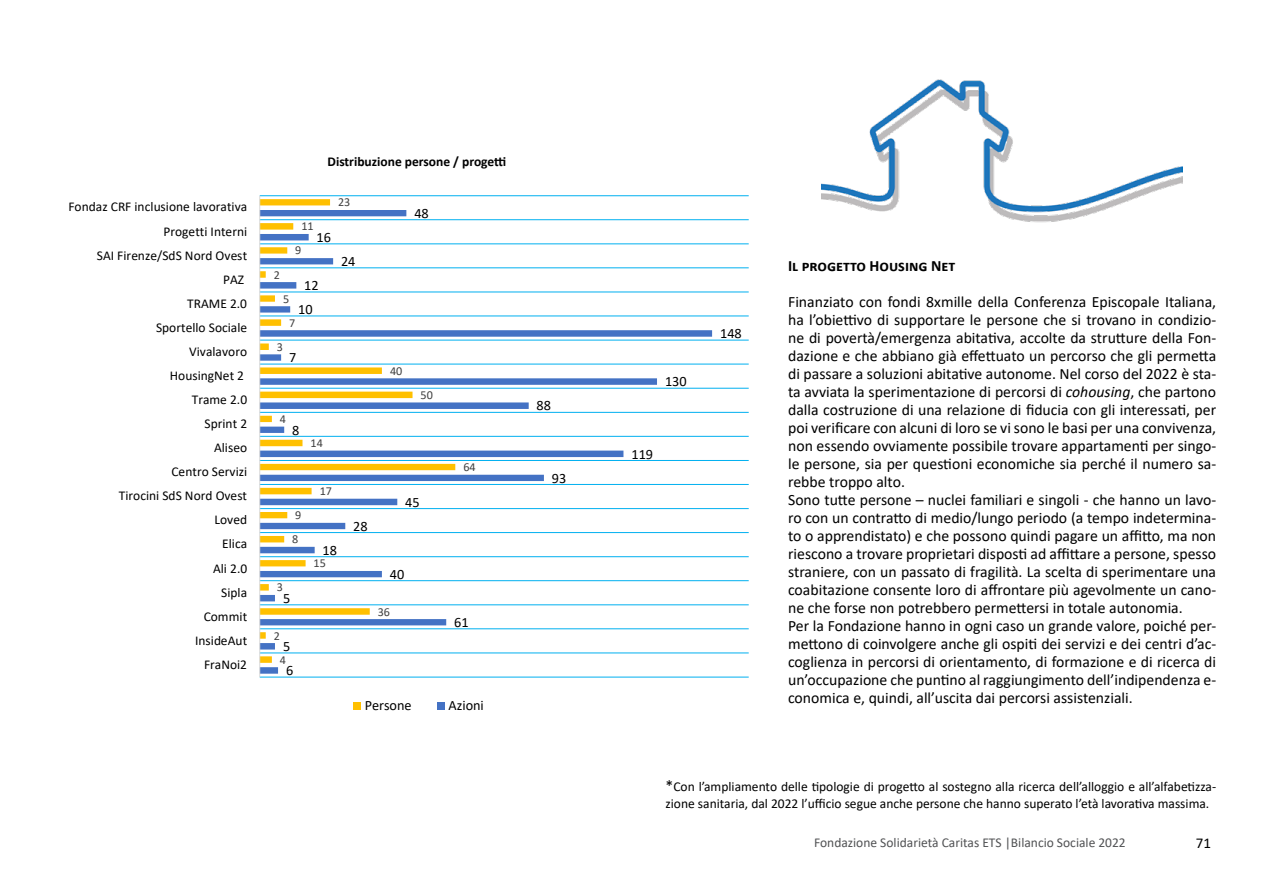
<style>
.page{position:relative;width:1263px;height:893px;background:#fff}
.page>*{position:absolute;margin:0;border:0;box-sizing:border-box;transform-origin:0 0}
.t1{font:15.75px/18px "Calibri";color:#000}
.t2{font:700 15.75px "Calibri";color:#000}
.t3{font:15px "Calibri";color:#000}
.t4{font:14.25px "Calibri";letter-spacing:.005em;color:#000}
.t5{font:13.5px/16.5px "Calibri";color:#000}
.t6{font:13.5px "Calibri";color:#515254}
.t7{font:700 13.5px "Calibri";color:#000}
.t8{font:12.15px "Calibri";color:#404040}
.s1{font-style:italic}
.s2{font-size:15.75px}
</style>
<div class="page">
<hr style="left:260px;top:677px;width:489px;height:1px;background:#00b0f0">
<hr style="left:260px;top:652px;width:489px;height:1px;background:#00b0f0">
<hr style="left:260px;top:628px;width:489px;height:1px;background:#00b0f0">
<hr style="left:260px;top:604px;width:489px;height:1px;background:#00b0f0">
<hr style="left:260px;top:580px;width:489px;height:1px;background:#00b0f0">
<hr style="left:260px;top:556px;width:489px;height:1px;background:#00b0f0">
<hr style="left:260px;top:532px;width:489px;height:1px;background:#00b0f0">
<hr style="left:260px;top:508px;width:489px;height:1px;background:#00b0f0">
<hr style="left:260px;top:484px;width:489px;height:1px;background:#00b0f0">
<hr style="left:260px;top:460px;width:489px;height:1px;background:#00b0f0">
<hr style="left:260px;top:436px;width:489px;height:1px;background:#00b0f0">
<hr style="left:260px;top:412px;width:489px;height:1px;background:#00b0f0">
<hr style="left:260px;top:388px;width:489px;height:1px;background:#00b0f0">
<hr style="left:260px;top:364px;width:489px;height:1px;background:#00b0f0">
<hr style="left:260px;top:340px;width:489px;height:1px;background:#00b0f0">
<hr style="left:260px;top:315px;width:489px;height:1px;background:#00b0f0">
<hr style="left:260px;top:291px;width:489px;height:1px;background:#00b0f0">
<hr style="left:260px;top:267px;width:489px;height:1px;background:#00b0f0">
<hr style="left:260px;top:243px;width:489px;height:1px;background:#00b0f0">
<hr style="left:260px;top:219px;width:489px;height:1px;background:#00b0f0">
<hr style="left:260px;top:195px;width:489px;height:1px;background:#00b0f0">
<svg style="left:260px;top:219px;width:452px;height:455px"></svg>
<svg style="left:260px;top:199px;width:195px;height:464px"></svg>
<hr style="left:259px;top:196px;width:1px;height:481px;background:#d9d9d9">
<div style="left:354px;top:702px;width:7px;height:8px;background:#ffc000"></div>
<div style="left:437px;top:702px;width:8px;height:8px;background:#4472c4"></div>
<img style="left:822px;top:79px;width:360px;height:144px">
<p class="t7" style="left:327px;top:152px;width:180px">Distribuzione persone / progetti</p>
<p class="t5" style="left:68px;top:198px;width:180px">Fondaz CRF inclusione lavorativa</p>
<p class="t8" style="left:338px;top:194px;width:14px">23</p>
<p class="t4" style="left:414px;top:203px;width:16px">48</p>
<p class="t5" style="left:163px;top:222px;width:85px">Progetti Interni</p>
<p class="t8" style="left:301px;top:218px;width:14px">11</p>
<p class="t4" style="left:317px;top:227px;width:16px">16</p>
<p class="t5" style="left:97px;top:247px;width:152px">SAI Firenze/SdS Nord Ovest</p>
<p class="t5" style="left:223px;top:271px;width:23px">PAZ</p>
<p class="t8" style="left:274px;top:266px;width:8px">2</p>
<p class="t8" style="left:295px;top:242px;width:8px">9</p>
<p class="t4" style="left:304px;top:275px;width:16px">12</p>
<p class="t4" style="left:341px;top:251px;width:16px">24</p>
<p class="t2" style="left:788px;top:255px;width:169px">Il progetto Housing Net</p>
<p class="t5" style="left:187px;top:295px;width:61px">TRAME 2.0</p>
<p class="t8" style="left:283px;top:290px;width:8px">5</p>
<p class="t4" style="left:298px;top:300px;width:16px">10</p>
<p class="t5" style="left:156px;top:319px;width:93px">Sportello Sociale</p>
<p class="t8" style="left:289px;top:314px;width:8px">7</p>
<p class="t5" style="left:189px;top:343px;width:59px">Vivalavoro</p>
<p class="t8" style="left:277px;top:338px;width:8px">3</p>
<p class="t4" style="left:289px;top:348px;width:9px">7</p>
<p class="t5" style="left:170px;top:367px;width:76px">HousingNet 2</p>
<p class="t8" style="left:390px;top:362px;width:14px">40</p>
<p class="t5" style="left:192px;top:391px;width:57px">Trame 2.0</p>
<p class="t8" style="left:421px;top:386px;width:14px">50</p>
<p class="t4" style="left:537px;top:396px;width:16px">88</p>
<p class="t5" style="left:205px;top:415px;width:44px">Sprint 2</p>
<p class="t8" style="left:280px;top:410px;width:8px">4</p>
<p class="t4" style="left:292px;top:420px;width:9px">8</p>
<p class="t5" style="left:214px;top:439px;width:35px">Aliseo</p>
<p class="t8" style="left:310px;top:435px;width:14px">14</p>
<p class="t5" style="left:172px;top:463px;width:77px">Centro Servizi</p>
<p class="t8" style="left:463px;top:459px;width:14px">64</p>
<p class="t4" style="left:552px;top:468px;width:16px">93</p>
<p class="t5" style="left:119px;top:487px;width:130px">Tirocini SdS Nord Ovest</p>
<p class="t8" style="left:320px;top:483px;width:14px">17</p>
<p class="t4" style="left:405px;top:492px;width:16px">45</p>
<p class="t5" style="left:214px;top:511px;width:34px">Loved</p>
<p class="t8" style="left:295px;top:507px;width:8px">9</p>
<p class="t4" style="left:353px;top:516px;width:16px">28</p>
<p class="t5" style="left:222px;top:535px;width:26px">Elica</p>
<p class="t8" style="left:292px;top:531px;width:8px">8</p>
<p class="t4" style="left:323px;top:540px;width:16px">18</p>
<p class="t5" style="left:213px;top:559px;width:36px">Ali 2.0</p>
<p class="t8" style="left:314px;top:555px;width:14px">15</p>
<p class="t4" style="left:390px;top:564px;width:16px">40</p>
<p class="t5" style="left:221px;top:583px;width:27px">Sipla</p>
<p class="t8" style="left:277px;top:579px;width:8px">3</p>
<p class="t4" style="left:283px;top:588px;width:9px">5</p>
<p class="t5" style="left:204px;top:608px;width:45px">Commit</p>
<p class="t8" style="left:378px;top:603px;width:14px">36</p>
<p class="t4" style="left:454px;top:612px;width:16px">61</p>
<p class="t5" style="left:195px;top:632px;width:54px">InsideAut</p>
<p class="t8" style="left:274px;top:627px;width:8px">2</p>
<p class="t4" style="left:283px;top:636px;width:9px">5</p>
<p class="t5" style="left:204px;top:656px;width:45px">FraNoi2</p>
<p class="t8" style="left:280px;top:651px;width:8px">4</p>
<p class="t4" style="left:286px;top:661px;width:9px">6</p>
<p class="t4" style="left:365px;top:695px;width:48px">Persone</p>
<p class="t4" style="left:449px;top:695px;width:37px">Azioni</p>
<p class="t4" style="left:665px;top:372px;width:23px">130</p>
<p class="t4" style="left:631px;top:444px;width:23px">119</p>
<p class="t4" style="left:720px;top:324px;width:23px">148</p>
<p class="t1" style="left:788px;top:292px;width:430px">Finanziato con fondi 8xmille della Conferenza Episcopale Italiana, ha l’obiettivo di supportare le persone che si trovano in condizio&shy;ne di povertà/emergenza abitativa, accolte da strutture della Fon&shy;dazione e che abbiano già effettuato un percorso che gli permetta di passare a soluzioni abitative autonome. Nel corso del 2022 è sta&shy;ta avviata la sperimentazione di percorsi di <span class="s1">cohousing</span>, che partono dalla costruzione di una relazione di fiducia con gli interessati, per poi verificare con alcuni di loro se vi sono le basi per una convivenza, non essendo ovviamente possibile trovare appartamenti per singo&shy;le persone, sia per questioni economiche sia perché il numero sa&shy;rebbe troppo alto.<br>Sono tutte persone – nuclei familiari e singoli - che hanno un lavo&shy;ro con un contratto di medio/lungo periodo (a tempo indetermina&shy;to o apprendistato) e che possono quindi pagare un affitto, ma non riescono a trovare proprietari disposti ad affittare a persone, spesso straniere, con un passato di fragilità. La scelta di sperimentare una coabitazione consente loro di affrontare più agevolmente un cano&shy;ne che forse non potrebbero permettersi in totale autonomia.<br>Per la Fondazione hanno in ogni caso un grande valore, poiché per&shy;mettono di coinvolgere anche gli ospiti dei servizi e dei centri d’ac&shy;coglienza in percorsi di orientamento, di formazione e di ricerca di un’occupazione che puntino al raggiungimento dell’indipendenza e&shy;conomica e, quindi, all’uscita dai percorsi assistenziali.</p>
<p class="t5" style="left:665px;top:778px;width:552px"><span class="s2">*</span>Con l’ampliamento delle tipologie di progetto al sostegno alla ricerca dell’alloggio e all’alfabetizza&shy;zione sanitaria, dal 2022 l’ufficio segue anche persone che hanno superato l’età lavorativa massima.</p>
<p class="t6" style="left:814px;top:833px;width:313px">Fondazione Solidarietà Caritas ETS |Bilancio Sociale 2022</p>
<p class="t3" style="left:1196px;top:832px;width:17px">71</p>
</div>
